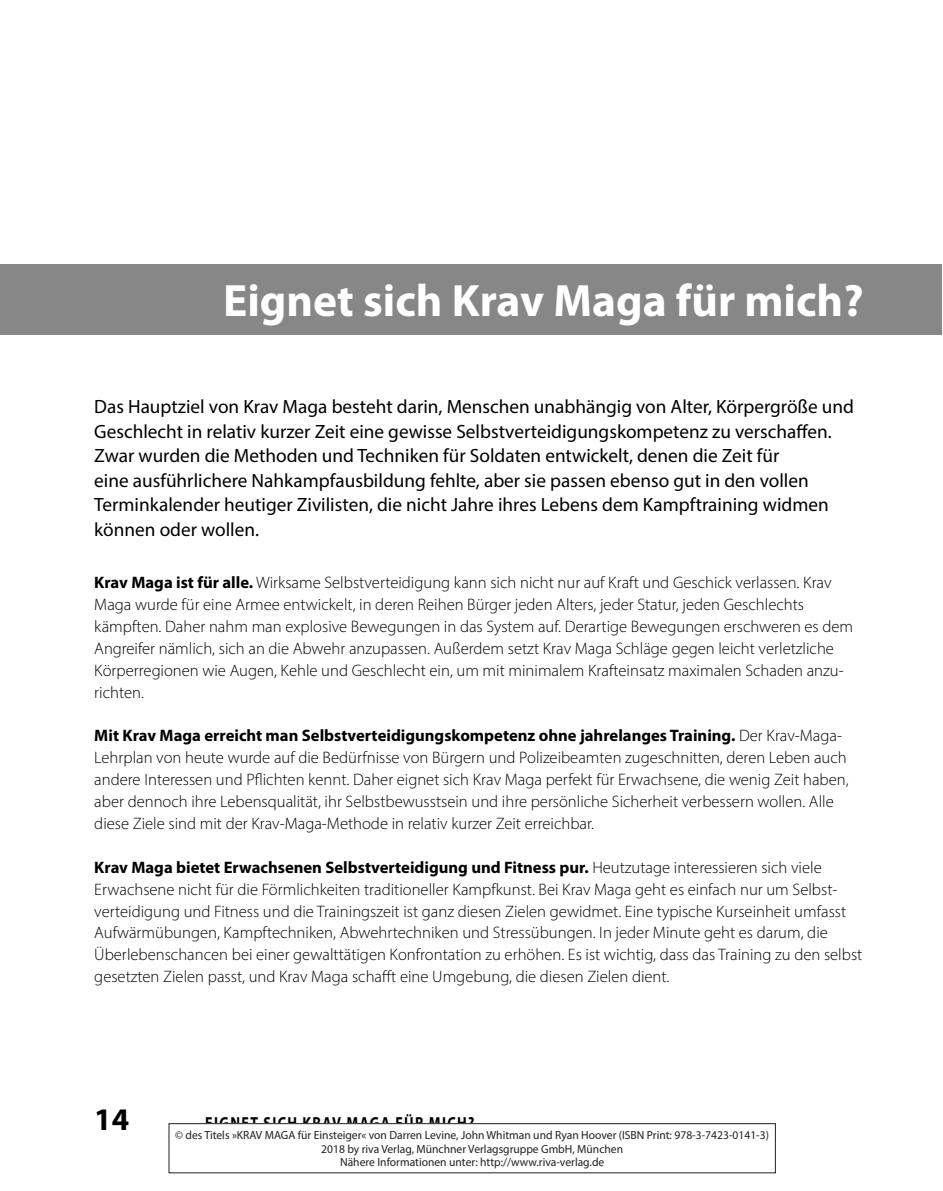
<style>
.page{position:relative;width:943px;height:1191px;background:#fff}
.page>*{position:absolute;margin:0;border:0;box-sizing:border-box;transform-origin:0 0}
.t1{font:700 45.5px "Myriad Pro";color:#fff}
.t2{font:700 31.5px "Myriad Pro";color:#000}
.t3{font:19.25px/24.5px "Myriad Pro";color:#000}
.t4{font:700 17.5px "Myriad Pro";letter-spacing:.1em;color:#000;scale:.8 1}
.t5{font:300 16.62px/21.9px "Myriad Pro";color:#000}
.t6{font:11.72px/13.8px "Myriad Pro";color:#231f20;text-align:center}
.s1{font-weight:700}
</style>
<div class="page">
<div style="left:0;top:264px;width:941px;height:71px;background:#878787"></div>
<div style="left:168px;top:1123px;width:607px;height:50px;border:1px solid #231f20"></div>
<h1 class="t1" style="left:223px;top:270px;width:642px">Eignet sich Krav Maga für mich?</h1>
<p class="t3" style="left:94px;top:394px;width:761px">Das Hauptziel von Krav Maga besteht darin, Menschen unabhängig von Alter, Körpergröße und Geschlecht in relativ kurzer Zeit eine gewisse Selbstverteidigungskompetenz zu verschaffen.<br>Zwar wurden die Methoden und Techniken für Soldaten entwickelt, denen die Zeit für<br>eine ausführlichere Nahkampfausbildung fehlte, aber sie passen ebenso gut in den vollen Terminkalender heutiger Zivilisten, die nicht Jahre ihres Lebens dem Kampftraining widmen können oder wollen.</p>
<p class="t5" style="left:94px;top:571px;width:760px"><span class="s1">Krav Maga ist für alle.</span> Wirksame Selbstverteidigung kann sich nicht nur auf Kraft und Geschick verlassen. Krav Maga wurde für eine Armee entwickelt, in deren Reihen Bürger jeden Alters, jeder Statur, jeden Geschlechts kämpften. Daher nahm man explosive Bewegungen in das System auf. Derartige Bewegungen erschweren es dem Angreifer nämlich, sich an die Abwehr anzupassen. Außerdem setzt Krav Maga Schläge gegen leicht verletzliche Körperregionen wie Augen, Kehle und Geschlecht ein, um mit minimalem Krafteinsatz maximalen Schaden anzu&shy;richten.</p>
<p class="t5" style="left:94px;top:725px;width:755px"><span class="s1">Mit Krav Maga erreicht man Selbstverteidigungskompetenz ohne jahrelanges Training.</span> Der Krav-Maga-Lehrplan von heute wurde auf die Bedürfnisse von Bürgern und Polizeibeamten zugeschnitten, deren Leben auch andere Interessen und Pflichten kennt. Daher eignet sich Krav Maga perfekt für Erwachsene, die wenig Zeit haben, aber dennoch ihre Lebensqualität, ihr Selbstbewusstsein und ihre persönliche Sicherheit verbessern wollen. Alle diese Ziele sind mit der Krav-Maga-Methode in relativ kurzer Zeit erreichbar.</p>
<p class="t5" style="left:94px;top:856px;width:769px"><span class="s1">Krav Maga bietet Erwachsenen Selbstverteidigung und Fitness pur.</span> Heutzutage interessieren sich viele Erwachsene nicht für die Förmlichkeiten traditioneller Kampfkunst. Bei Krav Maga geht es einfach nur um Selbst&shy;verteidigung und Fitness und die Trainingszeit ist ganz diesen Zielen gewidmet. Eine typische Kurseinheit umfasst Aufwärmübungen, Kampftechniken, Abwehrtechniken und Stressübungen. In jeder Minute geht es darum, die Überlebenschancen bei einer gewalttätigen Konfrontation zu erhöhen. Es ist wichtig, dass das Training zu den selbst gesetzten Zielen passt, und Krav Maga schafft eine Umgebung, die diesen Zielen dient.</p>
<h2 class="t2" style="left:94px;top:1099px;width:36px">14</h2>
<p class="t4" style="left:205px;top:1112px;width:338px">Eignet sich Krav Maga für mich?</p>
<p class="t6" style="left:175px;top:1127px;width:595px">© des Titels »KRAV MAGA für Einsteiger« von Darren Levine, John Whitman und Ryan Hoover (ISBN Print: 978-3-7423-0141-3)<br>2018 by riva Verlag, Münchner Verlagsgruppe GmbH, München<br>Nähere Informationen unter: http://www.riva-verlag.de</p>
</div>
